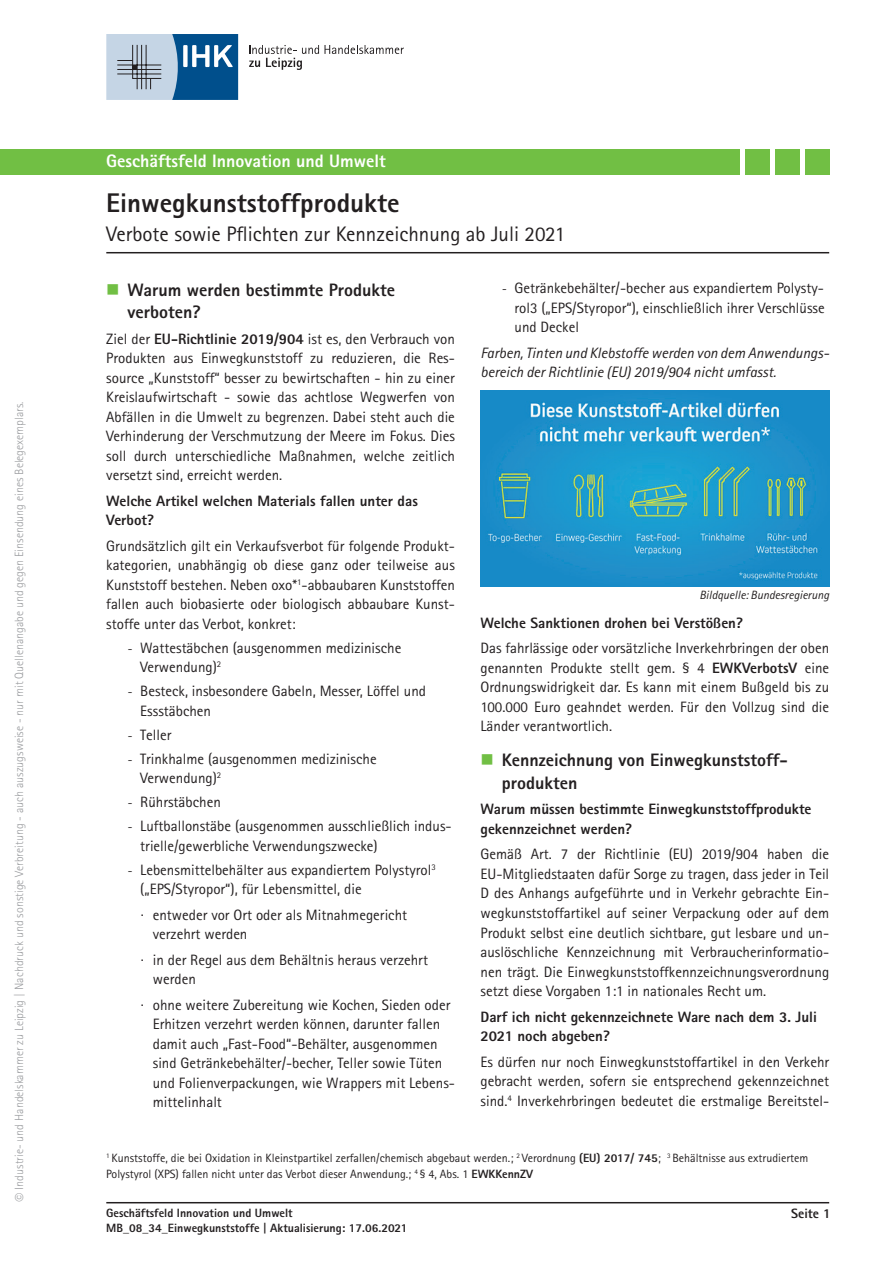
<style>
.page{position:relative;width:893px;height:1263px;background:#fff}
.page>*{position:absolute;margin:0;border:0;box-sizing:border-box;transform-origin:0 0}
.t1{font:800 27px "Rotis Sans Serif";color:#231f20}
.t2{font:21px "Rotis Sans Serif";color:#231f20}
.t3{font:800 18px/22.5px "Rotis Sans Serif";color:#231f20}
.t4{font:800 18px "Rotis Sans Serif";color:#fff}
.t5{font:15px/19.5px "Rotis Sans Serif";color:#231f20}
.t6{font:800 15px/19.5px "Rotis Sans Serif";color:#231f20}
.t7{font:italic 15px/19.5px "Rotis Sans Serif";color:#231f20}
.t8{font:800 13.5px "Rotis Sans Serif";color:#231f20}
.t9{font:12px/16.5px "Rotis Sans Serif";color:#231f20}
.t10{font:300 12px "Rotis Sans Serif";color:#999b9e}
.t11{font:800 12px/14.4px "Rotis Sans Serif";color:#231f20}
.t12{font:italic 12px "Rotis Sans Serif";color:#231f20}
.s1{font-weight:800}
.s2{font-family:"Minion Pro"}
</style>
<div class="page">
<hr style="left:106px;top:1202px;width:723px;height:1px;background:#231f20">
<div style="left:0;top:149px;width:740px;height:26px;background:#71bf44"></div>
<hr style="left:106px;top:252px;width:723px;height:1px;background:#231f20">
<div style="left:805px;top:149px;width:24px;height:25px;background:#71bf44"></div>
<div style="left:776px;top:149px;width:24px;height:25px;background:#71bf44"></div>
<div style="left:745px;top:149px;width:25px;height:26px;background:#71bf44"></div>
<svg style="left:249px;top:45px;width:155px;height:25px"></svg>
<svg style="left:106px;top:34px;width:132px;height:66px;background:#729aba"></svg>
<img style="left:480px;top:391px;width:349px;height:196px">
<p class="t10" style="left:12px;top:1189px;width:789px;rotate:-90deg">Industrie- und Handelskammer zu Leipzig | Nachdruck und sonstige Verbreitung - auch auszugsweise - nur mit Quellenangabe und gegen Einsendung eines Belegexemplars.</p>
<p class="t4" style="left:106px;top:150px;width:281px">Geschäftsfeld Innovation und Umwelt</p>
<h1 class="t1" style="left:106px;top:186px;width:295px">Einwegkunststoffprodukte</h1>
<h2 class="t2" style="left:106px;top:221px;width:461px">Verbote sowie Pflichten zur Kennzeichnung ab Juli 2021</h2>
<p class="t3" style="left:128px;top:278px;width:269px">Warum werden bestimmte Produkte verboten?</p>
<p class="t5" style="left:106px;top:329px;width:350px;text-align:justify">Ziel der <span class="s1">EU-Richtlinie 2019/904</span> ist es, den Verbrauch von Produkten aus Einwegkunststoff zu reduzieren, die Res&shy;source „Kunststoff“ besser zu bewirtschaften - hin zu einer Kreislaufwirtschaft - sowie das achtlose Wegwerfen von Abfällen in die Umwelt zu begrenzen. Dabei steht auch die Verhinderung der Verschmutzung der Meere im Fokus. Dies soll durch unterschiedliche Maßnahmen, welche zeitlich versetzt sind, erreicht werden.</p>
<p class="t6" style="left:106px;top:491px;width:313px">Welche Artikel welchen Materials fallen unter das<br>Verbot?</p>
<p class="t5" style="left:106px;top:536px;width:350px;text-align:justify">Grundsätzlich gilt ein Verkaufsverbot für folgende Produkt&shy;kategorien, unabhängig ob diese ganz oder teilweise aus Kunststoff bestehen. Neben oxo*<sup>1</sup>-abbaubaren Kunststoffen fallen auch biobasierte oder biologisch abbaubare Kunst&shy;stoffe unter das Verbot, konkret:</p>
<p class="t5" style="left:140px;top:638px;width:263px;text-indent:-13px"><span class="s2">-</span> Wattestäbchen (ausgenommen medizinische<br>Verwendung)<sup>2</sup></p>
<p class="t5" style="left:140px;top:681px;width:287px;text-indent:-13px"><span class="s2">-</span> Besteck, insbesondere Gabeln, Messer, Löffel und<br>Essstäbchen</p>
<p class="t5" style="left:128px;top:725px;width:45px"><span class="s2">-</span> Teller</p>
<p class="t5" style="left:140px;top:749px;width:238px;text-indent:-13px"><span class="s2">-</span> Trinkhalme (ausgenommen medizinische<br>Verwendung)<sup>2</sup></p>
<p class="t5" style="left:128px;top:792px;width:95px"><span class="s2">-</span> Rührstäbchen</p>
<p class="t5" style="left:140px;top:816px;width:313px;text-indent:-13px"><span class="s2">-</span> Luftballonstäbe (ausgenommen ausschließlich indus&shy;trielle/gewerbliche Verwendungszwecke)</p>
<p class="t5" style="left:140px;top:860px;width:297px;text-indent:-13px"><span class="s2">-</span> Lebensmittelbehälter aus expandiertem Polystyrol<sup>3 </sup>(„EPS/Styropor“), für Lebensmittel, die</p>
<p class="t5" style="left:153px;top:905px;width:256px;text-indent:-12px">· entweder vor Ort oder als Mitnahmegericht verzehrt werden</p>
<p class="t5" style="left:153px;top:950px;width:277px;text-indent:-12px">· in der Regel aus dem Behältnis heraus verzehrt werden</p>
<p class="t5" style="left:153px;top:995px;width:304px;text-indent:-12px">· ohne weitere Zubereitung wie Kochen, Sieden oder Erhitzen verzehrt werden können, darunter fallen damit auch „Fast-Food“-Behälter, ausgenommen sind Getränkebehälter/-becher, Teller sowie Tüten und Folienverpackungen, wie Wrappers mit Lebens&shy;mittelinhalt</p>
<p class="t5" style="left:514px;top:278px;width:312px;text-align:justify;text-indent:-13px"><span class="s2">-</span> Getränkebehälter/-becher aus expandiertem Polysty&shy;rol3 („EPS/Styropor“), einschließlich ihrer Verschlüsse und Deckel</p>
<p class="t7" style="left:480px;top:343px;width:350px">Farben, Tinten und Klebstoffe werden von dem Anwendungs&shy;bereich der Richtlinie (EU) 2019/904 nicht umfasst.</p>
<p class="t12" style="left:699px;top:588px;width:131px">Bildquelle: Bundesregierung</p>
<p class="t6" style="left:480px;top:613px;width:264px">Welche Sanktionen drohen bei Verstößen?</p>
<p class="t5" style="left:480px;top:638px;width:350px;text-align:justify">Das fahrlässige oder vorsätzliche Inverkehrbringen der oben genannten Produkte stellt gem. § 4 <span class="s1">EWKVerbotsV</span> eine Ordnungswidrigkeit dar. Es kann mit einem Bußgeld bis zu 100.000 Euro geahndet werden. Für den Vollzug sind die Länder verantwortlich.</p>
<p class="t3" style="left:502px;top:749px;width:288px">Kennzeichnung von Einwegkunststoff&shy;produkten</p>
<p class="t6" style="left:480px;top:799px;width:333px">Warum müssen bestimmte Einwegkunststoffprodukte gekennzeichnet werden?</p>
<p class="t5" style="left:480px;top:844px;width:350px;text-align:justify">Gemäß Art. 7 der Richtlinie (EU) 2019/904 haben die EU-Mitgliedstaaten dafür Sorge zu tragen, dass jeder in Teil D des Anhangs aufgeführte und in Verkehr gebrachte Ein&shy;wegkunststoffartikel auf seiner Verpackung oder auf dem Produkt selbst eine deutlich sichtbare, gut lesbare und un&shy;auslöschliche Kennzeichnung mit Verbraucherinformatio&shy;nen trägt. Die Einwegkunststoffkennzeichnungsverordnung setzt diese Vorgaben 1:1 in nationales Recht um.</p>
<p class="t6" style="left:480px;top:1006px;width:338px">Darf ich nicht gekennzeichnete Ware nach dem 3. Juli<br>2021 noch abgeben?</p>
<p class="t5" style="left:480px;top:1051px;width:350px;text-align:justify">Es dürfen nur noch Einwegkunststoffartikel in den Verkehr gebracht werden, sofern sie entsprechend gekennzeichnet sind.<sup>4</sup> Inverkehrbringen bedeutet die erstmalige Bereitstel-</p>
<p class="t9" style="left:106px;top:1149px;width:703px"><sup>1</sup> Kunststoffe, die bei Oxidation in Kleinstpartikel zerfallen/chemisch abgebaut werden.; <sup>2</sup> Verordnung <span class="s1">(EU) 2017/ 745</span>; <sup>3</sup> Behältnisse aus extrudiertem<br>Polystyrol (XPS) fallen nicht unter das Verbot dieser Anwendung.; <sup>4</sup> § 4, Abs. 1 <span class="s1">EWKKennZV</span></p>
<p class="t11" style="left:106px;top:1206px;width:303px">Geschäftsfeld Innovation und Umwelt<br>MB_08_34_Einwegkunststoffe | Aktualisierung: 17.06.2021</p>
<p class="t8" style="left:791px;top:1205px;width:41px">Seite 1</p>
</div>
